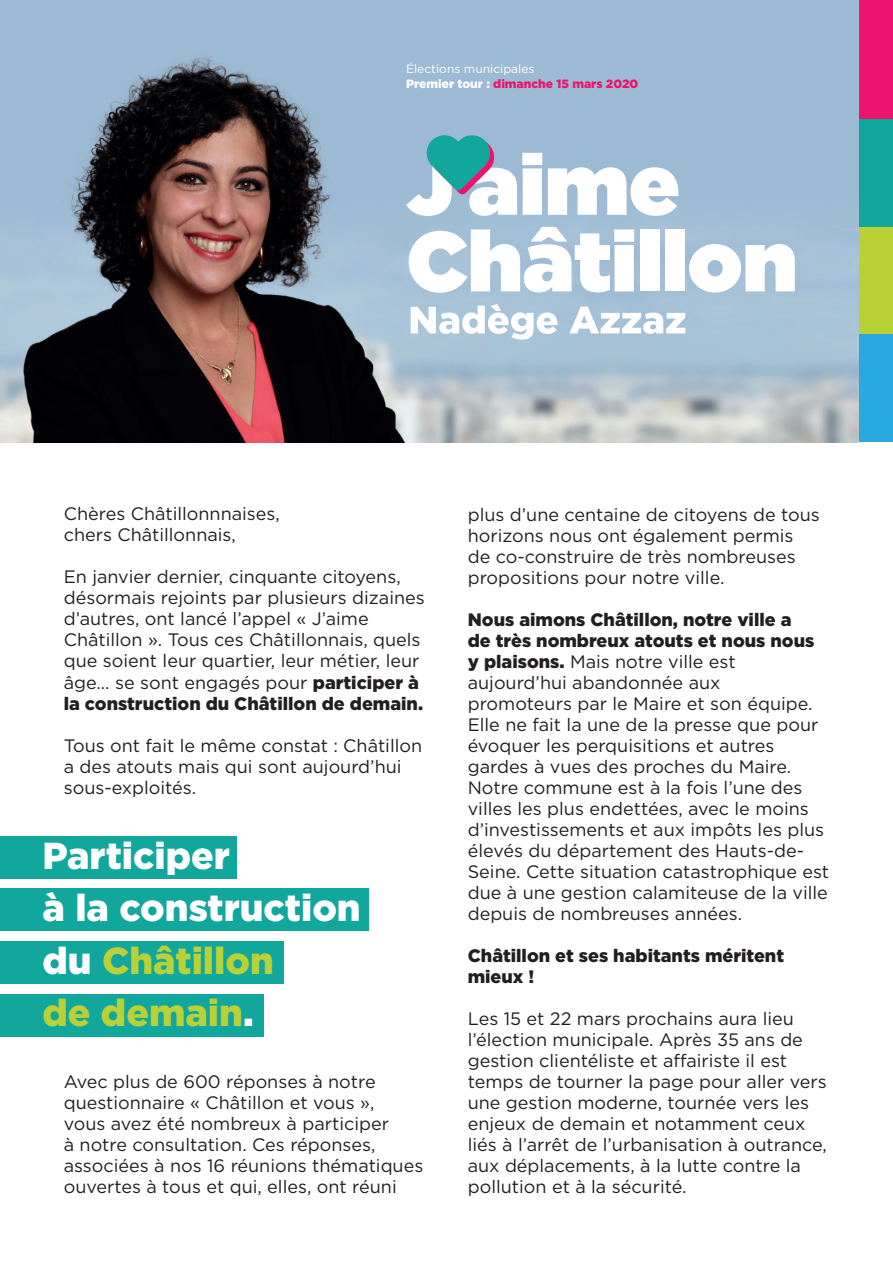
<style>
.page{position:relative;width:893px;height:1263px;background:#fff}
.page>*{position:absolute;margin:0;border:0;box-sizing:border-box;transform-origin:0 0}
.t1{font:900 37.5px/52.5px "Gotham";color:#fff}
.t2{font:18px/21px "Gotham";color:#231f20}
.t3{font:900 18px/21px "Gotham";color:#231f20}
.t4{font:12px/14.4px "Gotham";color:#fff}
.s1{font-weight:900}
.s2{font-weight:900;color:#ed136f}
.s3{color:#b9d136}
</style>
<div class="page">
<div style="left:859px;top:0;width:34px;height:119px;background:#ed136f"></div>
<div style="left:859px;top:119px;width:34px;height:108px;background:#12a79d"></div>
<div style="left:859px;top:227px;width:34px;height:107px;background:#b9d136"></div>
<div style="left:859px;top:334px;width:34px;height:108px;background:#27a8e0"></div>
<img style="left:0;top:0;width:859px;height:442px">
<div style="left:0;top:837px;width:236px;height:42px;background:#12a79d"></div>
<div style="left:0;top:889px;width:368px;height:42px;background:#12a79d"></div>
<div style="left:0;top:941px;width:283px;height:42px;background:#12a79d"></div>
<div style="left:0;top:994px;width:264px;height:42px;background:#12a79d"></div>
<svg style="left:548px;top:167px;width:130px;height:49px"></svg>
<svg style="left:409px;top:227px;width:225px;height:66px"></svg>
<div style="left:640px;top:229px;width:19px;height:62px;background:#fff"></div>
<div style="left:665px;top:229px;width:20px;height:62px;background:#fff"></div>
<svg style="left:689px;top:244px;width:106px;height:48px"></svg>
<svg style="left:406px;top:133px;width:136px;height:83px"></svg>
<svg style="left:411px;top:304px;width:274px;height:36px"></svg>
<p class="t4" style="left:406px;top:62px;width:234px">Élections municipales<br><span class="s1">Premier tour :</span> <span class="s2">dimanche 15 mars 2020</span></p>
<p class="t2" style="left:64px;top:503px;width:218px">Chères Châtillonnnaises, chers Châtillonnais,</p>
<p class="t2" style="left:64px;top:566px;width:362px">En janvier dernier, cinquante citoyens, désormais rejoints par plusieurs dizaines d’autres, ont lancé l’appel « J’aime Châtillon ». Tous ces Châtillonnais, quels que soient leur quartier, leur métier, leur âge… se sont engagés pour <span class="s1">participer à la construction du Châtillon de demain.</span></p>
<p class="t2" style="left:64px;top:734px;width:360px">Tous ont fait le même constat : Châtillon a des atouts mais qui sont aujourd’hui sous-exploités.</p>
<h1 class="t1" style="left:43px;top:829px;width:320px">Participer<br>à la construction du <span class="s3">Châtillon<br>de demain</span>.</h1>
<p class="t2" style="left:64px;top:1070px;width:361px">Avec plus de 600 réponses à notre questionnaire « Châtillon et vous »,<br>vous avez été nombreux à participer<br>à notre consultation. Ces réponses, associées à nos 16 réunions thématiques ouvertes à tous et qui, elles, ont réuni</p>
<p class="t2" style="left:468px;top:503px;width:354px">plus d’une centaine de citoyens de tous horizons nous ont également permis de co-construire de très nombreuses propositions pour notre ville.</p>
<p class="t2" style="left:468px;top:608px;width:363px"><span class="s1">Nous aimons Châtillon, notre ville a<br>de très nombreux atouts et nous nous y plaisons.</span> Mais notre ville est aujourd’hui abandonnée aux promoteurs par le Maire et son équipe.<br>Elle ne fait la une de la presse que pour évoquer les perquisitions et autres gardes à vues des proches du Maire.<br>Notre commune est à la fois l’une des villes les plus endettées, avec le moins d’investissements et aux impôts les plus élevés du département des Hauts-de-Seine. Cette situation catastrophique est due à une gestion calamiteuse de la ville depuis de nombreuses années.</p>
<p class="t3" style="left:468px;top:944px;width:318px">Châtillon et ses habitants méritent mieux !</p>
<p class="t2" style="left:468px;top:1007px;width:361px">Les 15 et 22 mars prochains aura lieu l’élection municipale. Après 35 ans de gestion clientéliste et affairiste il est temps de tourner la page pour aller vers une gestion moderne, tournée vers les enjeux de demain et notamment ceux liés à l’arrêt de l’urbanisation à outrance, aux déplacements, à la lutte contre la pollution et à la sécurité.</p>
</div>
